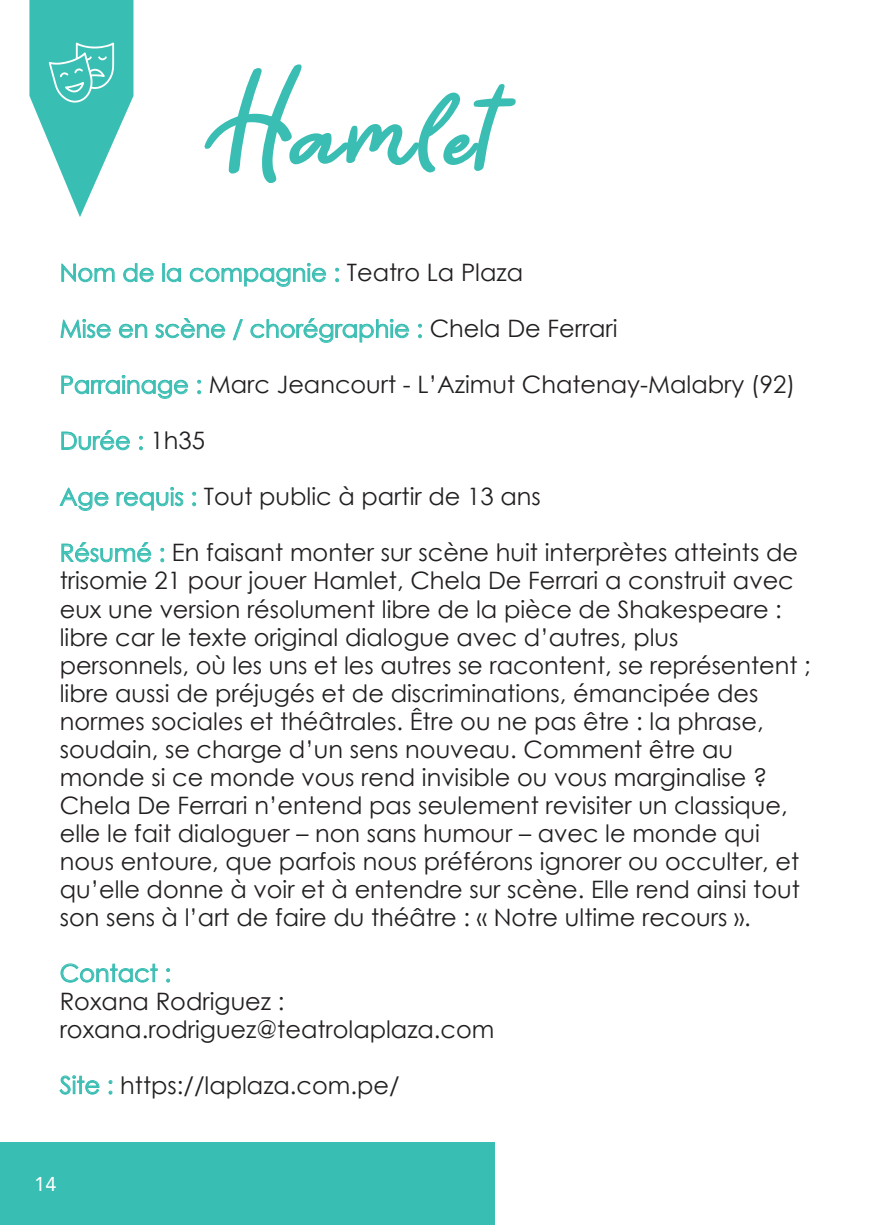
<style>
.page{position:relative;width:874px;height:1225px;background:#fff}
.page>*{position:absolute;margin:0;border:0;box-sizing:border-box;transform-origin:0 0}
.t1{font:24px/28px "Century Gothic";color:#231f20}
.t2{font:24px "Century Gothic";color:#3abeb3}
.t3{font:20px "Avenir";color:#fff}
.s1{color:#231f20}
.s2{color:#3abeb3}
</style>
<div class="page">
<svg style="left:61px;top:263px;width:54px;height:20px"></svg>
<svg style="left:123px;top:263px;width:31px;height:20px"></svg>
<div style="left:162px;top:263px;width:3px;height:19px;border:1px solid #3abeb3"></div>
<svg style="left:166px;top:267px;width:15px;height:16px"></svg>
<svg style="left:189px;top:64px;width:327px;height:223px"></svg>
<svg style="left:60px;top:318px;width:51px;height:21px"></svg>
<svg style="left:118px;top:323px;width:30px;height:16px"></svg>
<svg style="left:155px;top:318px;width:70px;height:21px"></svg>
<svg style="left:232px;top:319px;width:11px;height:22px"></svg>
<svg style="left:250px;top:318px;width:159px;height:25px"></svg>
<svg style="left:418px;top:323px;width:4px;height:16px"></svg>
<svg style="left:61px;top:374px;width:127px;height:25px"></svg>
<svg style="left:197px;top:379px;width:5px;height:16px"></svg>
<svg style="left:61px;top:430px;width:69px;height:21px"></svg>
<svg style="left:139px;top:435px;width:4px;height:16px"></svg>
<svg style="left:59px;top:487px;width:50px;height:24px"></svg>
<svg style="left:116px;top:487px;width:68px;height:24px"></svg>
<svg style="left:192px;top:491px;width:5px;height:16px"></svg>
<svg style="left:61px;top:542px;width:91px;height:21px"></svg>
<svg style="left:160px;top:547px;width:5px;height:16px"></svg>
<svg style="left:60px;top:963px;width:98px;height:20px"></svg>
<svg style="left:166px;top:968px;width:5px;height:15px"></svg>
<svg style="left:59px;top:1075px;width:41px;height:20px"></svg>
<svg style="left:108px;top:1080px;width:5px;height:15px"></svg>
<div style="left:0;top:1142px;width:494px;height:83px;background:#39beb3"></div>
<svg style="left:29px;top:0;width:104px;height:217px"></svg>
<p class="t2" style="left:60px;top:256px;width:464px">Nom de la compagnie : <span class="s1">Teatro La Plaza</span></p>
<p class="t2" style="left:60px;top:312px;width:559px">Mise en scène / chorégraphie : <span class="s1">Chela De Ferrari</span></p>
<p class="t1" style="left:60px;top:370px;width:736px"><span class="s2">Parrainage :</span> Marc Jeancourt - L’Azimut Chatenay-Malabry (92)</p>
<p class="t2" style="left:60px;top:424px;width:147px">Durée : <span class="s1">1h35</span></p>
<p class="t1" style="left:60px;top:482px;width:482px"><span class="s2">Age requis :</span> Tout public à partir de 13 ans</p>
<p class="t1" style="left:60px;top:538px;width:752px"><span class="s2">Résumé :</span> En faisant monter sur scène huit interprètes atteints de trisomie 21 pour jouer Hamlet, Chela De Ferrari a construit avec eux une version résolument libre de la pièce de Shakespeare : libre car le texte original dialogue avec d’autres, plus personnels, où les uns et les autres se racontent, se représentent ; libre aussi de préjugés et de discriminations, émancipée des normes sociales et théâtrales. Être ou ne pas être : la phrase, soudain, se charge d’un sens nouveau. Comment être au monde si ce monde vous rend invisible ou vous marginalise ?<br>Chela De Ferrari n’entend pas seulement revisiter un classique, elle le fait dialoguer – non sans humour – avec le monde qui nous entoure, que parfois nous préférons ignorer ou occulter, et qu’elle donne à voir et à entendre sur scène. Elle rend ainsi tout son sens à l’art de faire du théâtre : « Notre ultime recours ».</p>
<p class="t2" style="left:60px;top:956px;width:113px">Contact :</p>
<p class="t1" style="left:60px;top:986px;width:436px">Roxana Rodriguez : roxana.rodriguez@teatrolaplaza.com</p>
<p class="t1" style="left:60px;top:1070px;width:341px"><span class="s2">Site :</span> https://laplaza.com.pe/</p>
<p class="t3" style="left:34px;top:1168px;width:24px">14</p>
</div>
